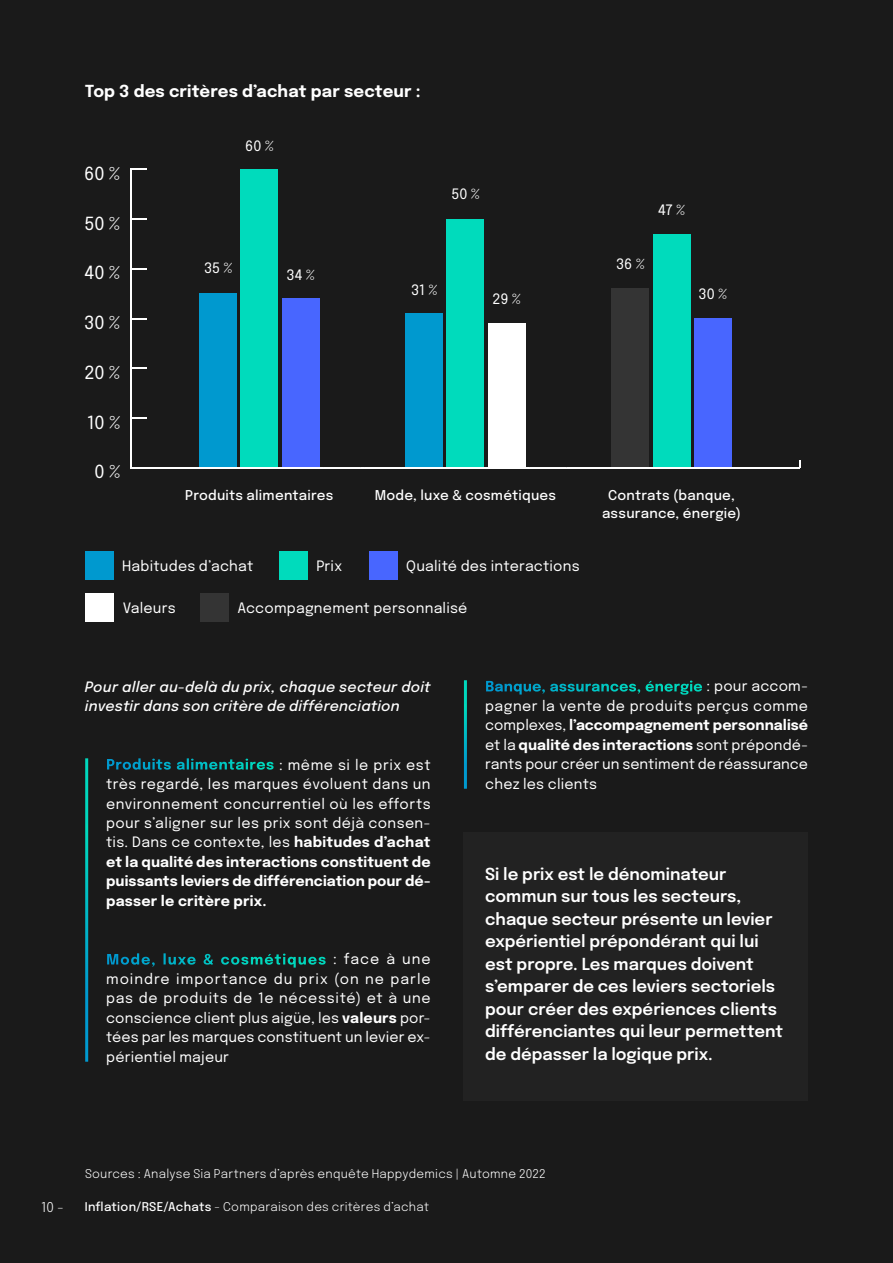
<style>
.page{position:relative;width:893px;height:1263px;background:#1a1a1a}
.page>*{position:absolute;margin:0;border:0;box-sizing:border-box;transform-origin:0 0}
.t1{font:18px "Epilogue";color:#fff}
.t2{font:600 16.5px/22.5px "Epilogue";color:#fff}
.t3{font:700 16.5px "Epilogue";letter-spacing:.005em;color:#fff}
.t4{font:14.25px/19.5px "Epilogue";letter-spacing:.015em;color:#fff;text-align:justify}
.t5{font:italic 500 14.25px/19.5px "Epilogue";letter-spacing:.02em;color:#fff}
.t6{font:500 13.5px/18px "Epilogue";letter-spacing:.02em;color:#fff;text-align:center}
.t7{font:300 13.5px "Epilogue";color:#fff}
.t8{font:300 12px "Epilogue";letter-spacing:.025em;color:#fff}
.s1{font-weight:700}
.s2{font-weight:500}
</style>
<div class="page">
<div style="left:464px;top:832px;width:344px;height:269px;background:#222"></div>
<hr style="left:85px;top:758px;width:3px;height:304px;background:#fff">
<hr style="left:464px;top:680px;width:3px;height:109px;background:#fff">
<div style="left:85px;top:551px;width:29px;height:28px;background:#0099cf"></div>
<div style="left:279px;top:551px;width:29px;height:28px;background:#00dbbc"></div>
<div style="left:369px;top:551px;width:29px;height:28px;background:#4866ff"></div>
<div style="left:86px;top:593px;width:28px;height:28px;background:#fff"></div>
<div style="left:200px;top:593px;width:29px;height:28px;background:#343434"></div>
<div style="left:694px;top:319px;width:37px;height:149px;background:#4866ff"></div>
<div style="left:653px;top:234px;width:37px;height:234px;background:#00dbbc"></div>
<div style="left:612px;top:289px;width:37px;height:179px;background:#343434"></div>
<div style="left:488px;top:324px;width:37px;height:144px;background:#fff"></div>
<div style="left:447px;top:219px;width:37px;height:249px;background:#00dbbc"></div>
<div style="left:406px;top:314px;width:37px;height:154px;background:#0099cf"></div>
<div style="left:282px;top:299px;width:37px;height:169px;background:#4866ff"></div>
<div style="left:241px;top:169px;width:37px;height:299px;background:#00dbbc"></div>
<div style="left:200px;top:294px;width:37px;height:174px;background:#0099cf"></div>
<hr style="left:131px;top:467px;width:669px;height:1px;background:#fff">
<hr style="left:130px;top:169px;width:1px;height:299px;background:#fff">
<svg style="left:131px;top:417px;width:16px;height:2px"></svg>
<svg style="left:131px;top:368px;width:16px;height:1px"></svg>
<svg style="left:131px;top:318px;width:16px;height:1px"></svg>
<svg style="left:131px;top:268px;width:16px;height:2px"></svg>
<svg style="left:131px;top:218px;width:16px;height:2px"></svg>
<svg style="left:131px;top:169px;width:16px;height:1px"></svg>
<p class="t3" style="left:85px;top:79px;width:337px">Top 3 des critères d’achat par secteur :</p>
<p class="t1" style="left:84px;top:161px;width:37px">60 %</p>
<p class="t1" style="left:84px;top:210px;width:37px">50 %</p>
<p class="t1" style="left:85px;top:260px;width:37px">40 %</p>
<p class="t1" style="left:84px;top:310px;width:37px">30 %</p>
<p class="t1" style="left:84px;top:360px;width:37px">20 %</p>
<p class="t1" style="left:87px;top:409px;width:34px">10 %</p>
<p class="t1" style="left:95px;top:459px;width:27px">0 %</p>
<p class="t4" style="left:245px;top:135px;width:30px">60 %</p>
<p class="t4" style="left:204px;top:258px;width:30px">35 %</p>
<p class="t4" style="left:286px;top:264px;width:30px">34 %</p>
<p class="t4" style="left:451px;top:183px;width:30px">50 %</p>
<p class="t4" style="left:411px;top:279px;width:27px">31 %</p>
<p class="t4" style="left:493px;top:288px;width:30px">29 %</p>
<p class="t4" style="left:658px;top:199px;width:28px">47 %</p>
<p class="t4" style="left:616px;top:254px;width:30px">36 %</p>
<p class="t4" style="left:699px;top:283px;width:30px">30 %</p>
<p class="t6" style="left:185px;top:485px;width:150px">Produits alimentaires</p>
<p class="t6" style="left:375px;top:485px;width:183px">Mode, luxe &amp; cosmétiques</p>
<p class="t6" style="left:602px;top:485px;width:140px">Contrats (banque, assurance, énergie)</p>
<p class="t4" style="left:122px;top:555px;width:133px">Habitudes d’achat</p>
<p class="t4" style="left:316px;top:555px;width:27px">Prix</p>
<p class="t4" style="left:406px;top:555px;width:175px">Qualité des interactions</p>
<p class="t4" style="left:123px;top:597px;width:55px">Valeurs</p>
<p class="t4" style="left:237px;top:597px;width:231px">Accompagnement personnalisé</p>
<p class="t5" style="left:85px;top:676px;width:347px">Pour aller au-delà du prix, chaque secteur doit investir dans son critère de différenciation</p>
<p class="t4" style="left:106px;top:754px;width:326px"><span class="s1">Produits alimentaires</span> : même si le prix est très regardé, les marques évoluent dans un environnement concurrentiel où les efforts pour s’aligner sur les prix sont déjà consen&shy;tis. Dans ce contexte, les <span class="s1">habitudes d’achat et la qualité des interactions constituent de puissants leviers de différenciation pour dé&shy;passer le critère prix.</span></p>
<p class="t4" style="left:106px;top:949px;width:326px"><span class="s1">Mode, luxe &amp; cosmétiques</span> : face à une moindre importance du prix (on ne parle pas de produits de 1e nécessité) et à une conscience client plus aigüe, les <span class="s1">valeurs</span> por&shy;tées par les marques constituent un levier ex&shy;périentiel majeur</p>
<p class="t4" style="left:485px;top:676px;width:324px"><span class="s1">Banque, assurances, énergie</span> : pour accom&shy;pagner la vente de produits perçus comme complexes, <span class="s1">l’accompagnement personnalisé </span>et la <span class="s1">qualité des interactions</span> sont prépondé&shy;rants pour créer un sentiment de réassurance chez les clients</p>
<p class="t2" style="left:485px;top:862px;width:300px">Si le prix est le dénominateur commun sur tous les secteurs, chaque secteur présente un levier expérientiel prépondérant qui lui est propre. Les marques doivent s’emparer de ces leviers sectoriels pour créer des expériences clients différenciantes qui leur permettent de dépasser la logique prix.</p>
<p class="t8" style="left:85px;top:1165px;width:462px">Sources : Analyse Sia Partners d’après enquête Happydemics | Automne 2022</p>
<p class="t7" style="left:41px;top:1197px;width:24px">10 -</p>
<p class="t8" style="left:85px;top:1198px;width:346px"><span class="s2">Inflation/RSE/Achats</span> - Comparaison des critères d’achat</p>
</div>
